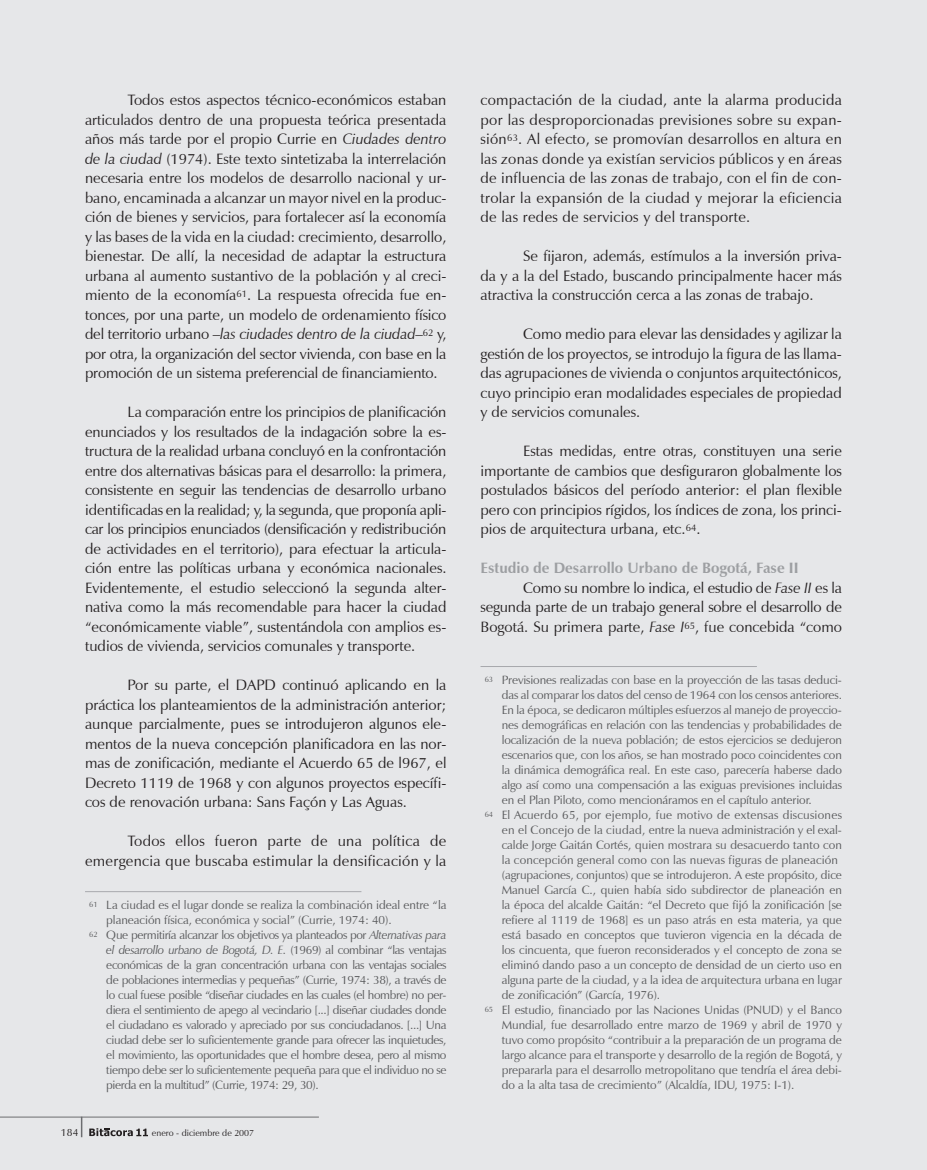
<style>
.page{position:relative;width:927px;height:1170px;background:#fff}
.page>*{position:absolute;margin:0;border:0;box-sizing:border-box;transform-origin:0 0}
.t1{font:15px/19.5px "Zapf Humanist 601 BT";color:#231f20;text-align:justify}
.t2{font:15px/19.5px "Zapf Humanist 601 BT";letter-spacing:.02em;color:#231f20;text-align:right}
.t3{font:700 15px "Zapf Humanist 601 BT";color:#9d9fa2}
.t4{font:12px "Zapf Humanist 601 BT";letter-spacing:-.005em;color:#57585a}
.t5{font:12px "Zapf Humanist 601 BT";letter-spacing:-.03em;color:#57585a}
.t6{font:italic 12px "Zapf Humanist 601 BT";letter-spacing:-.03em;color:#57585a}
.t7{font:12px "Zapf Humanist 601 BT";letter-spacing:.02em;color:#57585a}
.t8{font:10.5px "Zapf Humanist 601 BT";color:#231f20}
.t9{font:9px "Zapf Humanist 601 BT";color:#231f20}
.s1{font-style:italic}
.s2{font-style:normal}
</style>
<div class="page">
<div style="left:0;top:0;width:927px;height:1169px;background:#e6e7e9"></div>
<hr style="left:0;top:1116px;width:319px;height:1px;background:#6c6d70">
<svg style="left:81px;top:1116px;width:1px;height:21px"></svg>
<svg style="left:89px;top:1128px;width:59px;height:8px"></svg>
<hr style="left:85px;top:891px;width:276px;height:1px;background:#a8a9ad">
<hr style="left:480px;top:666px;width:277px;height:1px;background:#a8a9ad">
<p class="t1" style="left:85px;top:90px;width:363px;text-indent:43px">Todos estos aspectos técnico-económicos estaban articulados dentro de una propuesta teórica presentada años más tarde por el propio Currie en <span class="s1">Ciudades dentro de la ciudad</span> (1974). Este texto sinte-tizaba la interrelación necesaria entre los modelos de desarro-llo nacional y ur&shy;bano, encaminada a alcanzar un mayor nivel en la produc&shy;ción de bienes y servicios, para fortalecer así la economía y las bases de la vida en la ciudad: crecimiento, desarrollo, bienes-tar. De allí, la necesidad de adaptar la estruc-tura urbana al aumento sustantivo de la población y al creci&shy;miento de la economía<sup>61</sup>. La respuesta ofreci-da fue en&shy;tonces, por una parte, un modelo de ordena-mien-to físico del terri-torio urbano –<span class="s1">las ciudades dentro de la ciu-dad</span>–<sup>62</sup> y, por otra, la organización del sector vivienda, con base en la promoción de un sistema preferen-cial de financiamiento.</p>
<p class="t1" style="left:85px;top:402px;width:363px;text-indent:43px">La comparación entre los principios de planificación enunciados y los resul-tados de la indagación sobre la es&shy;tructura de la reali-dad urbana concluyó en la confron-tación entre dos alter-na-tivas básicas para el desarrollo: la primera, consis-tente en seguir las tenden-cias de desarrollo urbano identificadas en la realidad; y, la segunda, que proponía apli&shy;car los principios enunciados (densifi-cación y redistribución de actividades en el territo-rio), para efectuar la articula&shy;ción entre las políticas urbana y económica nacionales.<br>Evidentemente, el estudio seleccionó la segunda alter&shy;nativa como la más recomendable para hacer la ciudad “económica-mente viable”, sustentándola con amplios es&shy;tudios de vivienda, servicios comunales y transporte.</p>
<p class="t1" style="left:85px;top:675px;width:363px;text-indent:43px">Por su parte, el DAPD continuó aplicando en la práctica los plan-tea-mientos de la administración anterior; aunque parcialmente, pues se introdujeron algunos ele&shy;mentos de la nueva concepción planifi-cadora en las nor&shy;mas de zonificación, mediante el Acuerdo 65 de l967, el Decreto 1119 de 1968 y con algunos proyec-tos específi&shy;cos de renova-ción urbana: Sans Façón y Las Aguas.</p>
<p class="t2" style="left:85px;top:831px;width:363px">Todos ellos fueron parte de una política de emergencia que buscaba estimular la densifi-cación y la</p>
<p class="t4" style="left:89px;top:897px;width:359px"><sup>61</sup> La ciudad es el lugar donde se realiza la combinación ideal entre “la</p>
<p class="t4" style="left:106px;top:912px;width:287px">planeación física, económica y social” (Currie, 1974: 40).</p>
<p class="t5" style="left:89px;top:927px;width:359px"><sup>62</sup> Que permitiría alcanzar los objetivos ya planteados por <span class="s1">Alternati-vas para</span></p>
<p class="t6" style="left:106px;top:942px;width:342px">el desarrollo urbano de Bogotá, D. E. <span class="s2">(1969) al combinar “las ventajas</span></p>
<p class="t5" style="left:106px;top:957px;width:342px">económicas de la gran concentración urbana con las ventajas sociales</p>
<p class="t5" style="left:106px;top:972px;width:342px">de poblacio-nes intermedias y pequeñas” (Currie, 1974: 38), a través de</p>
<p class="t5" style="left:106px;top:987px;width:342px">lo cual fuese posible “diseñar ciudades en las cuales (el hombre) no per-</p>
<p class="t5" style="left:106px;top:1002px;width:342px">diera el sentimiento de apego al vecin-dario [...] diseñar ciudades donde</p>
<p class="t5" style="left:106px;top:1017px;width:342px">el ciudadano es valorado y apreciado por sus conciuda-danos. [...] Una</p>
<p class="t5" style="left:106px;top:1032px;width:342px">ciudad debe ser lo suficientemen-te grande para ofrecer las inquie-tudes,</p>
<p class="t5" style="left:106px;top:1047px;width:342px">el movimien-to, las oportuni-dades que el hombre desea, pero al mismo</p>
<p class="t5" style="left:106px;top:1062px;width:342px">tiempo debe ser lo suficiente-mente pequeña para que el individuo no se</p>
<p class="t5" style="left:106px;top:1077px;width:214px">pierda en la multitud” (Currie, 1974: 29, 30).</p>
<p class="t8" style="left:61px;top:1125px;width:19px">184</p>
<p class="t9" style="left:152px;top:1127px;width:104px">enero - diciembre de 2007</p>
<p class="t1" style="left:480px;top:90px;width:363px">compactación de la ciudad, ante la alarma producida por las despro-porcionadas previsiones sobre su expan&shy;sión<sup>63</sup>. Al efecto, se promovían desa-rrollos en altura en las zonas donde ya existían servi-cios públi-cos y en áreas de influen-cia de las zonas de trabajo, con el fin de con&shy;trolar la expansión de la ciudad y mejorar la efi-ciencia de las redes de servicios y del transporte.</p>
<p class="t1" style="left:480px;top:246px;width:363px;text-indent:43px">Se fijaron, además, estímulos a la inversión priva&shy;da y a la del Estado, buscando principalmente hacer más atractiva la construc-ción cerca a las zonas de trabajo.</p>
<p class="t1" style="left:480px;top:324px;width:363px;text-indent:43px">Como medio para elevar las densidades y agilizar la gestión de los proyectos, se intro-dujo la figura de las llama&shy;das agrupacio-nes de vivienda o conjun-tos arquitectóni-cos, cuyo principio eran modalida-des especiales de propiedad y de servicios comunales.</p>
<p class="t1" style="left:480px;top:441px;width:363px;text-indent:43px">Estas medidas, entre otras, constituyen una serie importante de cambios que desfigu- raron global- mente los postulados básicos del período ante-rior: el plan flexible pero con principios rígidos, los índices de zona, los princi&shy;pios de arquitectura urbana, etc.<sup>64</sup>.</p>
<p class="t3" style="left:480px;top:559px;width:320px">Estudio de Desarrollo Urbano de Bogotá, Fase II</p>
<p class="t1" style="left:523px;top:578px;width:320px">Como su nombre lo indica, el estudio de <span class="s1">Fase II</span> es la</p>
<p class="t1" style="left:480px;top:597px;width:363px">segunda parte de un trabajo general sobre el desarrollo de</p>
<p class="t1" style="left:480px;top:617px;width:363px">Bogotá. Su primera parte, <span class="s1">Fase I</span><sup>65</sup>, fue concebida “como</p>
<p class="t4" style="left:485px;top:672px;width:359px"><sup>63</sup> Previsiones realizadas con base en la proyección de las tasas deduci-</p>
<p class="t4" style="left:502px;top:687px;width:342px">das al comparar los datos del censo de 1964 con los censos anteriores.</p>
<p class="t4" style="left:502px;top:702px;width:342px">En la época, se dedicaron múltiples esfuerzos al manejo de proyeccio-</p>
<p class="t4" style="left:502px;top:717px;width:342px">nes demográficas en relación con las tendencias y probabilidades de</p>
<p class="t4" style="left:502px;top:732px;width:342px">localización de la nueva población; de estos ejercicios se dedujeron</p>
<p class="t4" style="left:502px;top:747px;width:342px">escenarios que, con los años, se han mostrado poco coincidentes con</p>
<p class="t4" style="left:502px;top:762px;width:342px">la dinámica demográfica real. En este caso, parecería haberse dado</p>
<p class="t4" style="left:502px;top:777px;width:342px">algo así como una compensación a las exiguas previsiones incluidas</p>
<p class="t4" style="left:502px;top:792px;width:312px">en el Plan Piloto, como mencionáramos en el capítulo anterior.</p>
<p class="t7" style="left:485px;top:807px;width:359px"><sup>64</sup> El Acuerdo 65, por ejemplo, fue motivo de extensas discusiones</p>
<p class="t4" style="left:502px;top:822px;width:342px">en el Concejo de la ciudad, entre la nueva administración y el exal-</p>
<p class="t4" style="left:502px;top:837px;width:342px">calde Jorge Gaitán Cortés, quien mostrara su desacuerdo tanto con</p>
<p class="t4" style="left:502px;top:852px;width:338px">la concepción general como con las nuevas figuras de planeación</p>
<p class="t4" style="left:502px;top:867px;width:342px">(agrupaciones, conjuntos) que se introdujeron. A este propósito, dice</p>
<p class="t4" style="left:502px;top:882px;width:342px">Manuel García C., quien había sido subdirector de planeación en</p>
<p class="t4" style="left:502px;top:897px;width:342px">la época del alcalde Gaitán: “el Decreto que fijó la zonifica-ción [se</p>
<p class="t4" style="left:502px;top:912px;width:342px">refiere al 1119 de 1968] es un paso atrás en esta materia, ya que</p>
<p class="t4" style="left:502px;top:927px;width:342px">está basado en conceptos que tuvieron vigencia en la década de</p>
<p class="t4" style="left:502px;top:942px;width:342px">los cincuenta, que fueron reconsiderados y el concepto de zona se</p>
<p class="t4" style="left:502px;top:957px;width:342px">eliminó dando paso a un concepto de densidad de un cierto uso en</p>
<p class="t4" style="left:502px;top:972px;width:342px">alguna parte de la ciudad, y a la idea de arquitectura urbana en lugar</p>
<p class="t4" style="left:502px;top:987px;width:160px">de zonificación” (García, 1976).</p>
<p class="t4" style="left:485px;top:1002px;width:359px"><sup>65</sup> El estudio, financiado por las Naciones Unidas (PNUD) y el Banco</p>
<p class="t4" style="left:502px;top:1017px;width:342px">Mundial, fue desarrollado entre marzo de 1969 y abril de 1970 y</p>
<p class="t4" style="left:502px;top:1032px;width:342px">tuvo como propósito “contribuir a la preparación de un programa de</p>
<p class="t4" style="left:502px;top:1047px;width:342px">largo alcance para el transporte y desarrollo de la región de Bogotá, y</p>
<p class="t4" style="left:502px;top:1062px;width:342px">prepararla para el desarrollo metropolitano que tendría el área debi-</p>
<p class="t4" style="left:502px;top:1077px;width:294px">do a la alta tasa de creci- miento” (Alcaldía, IDU, 1975: I-1).</p>
</div>
